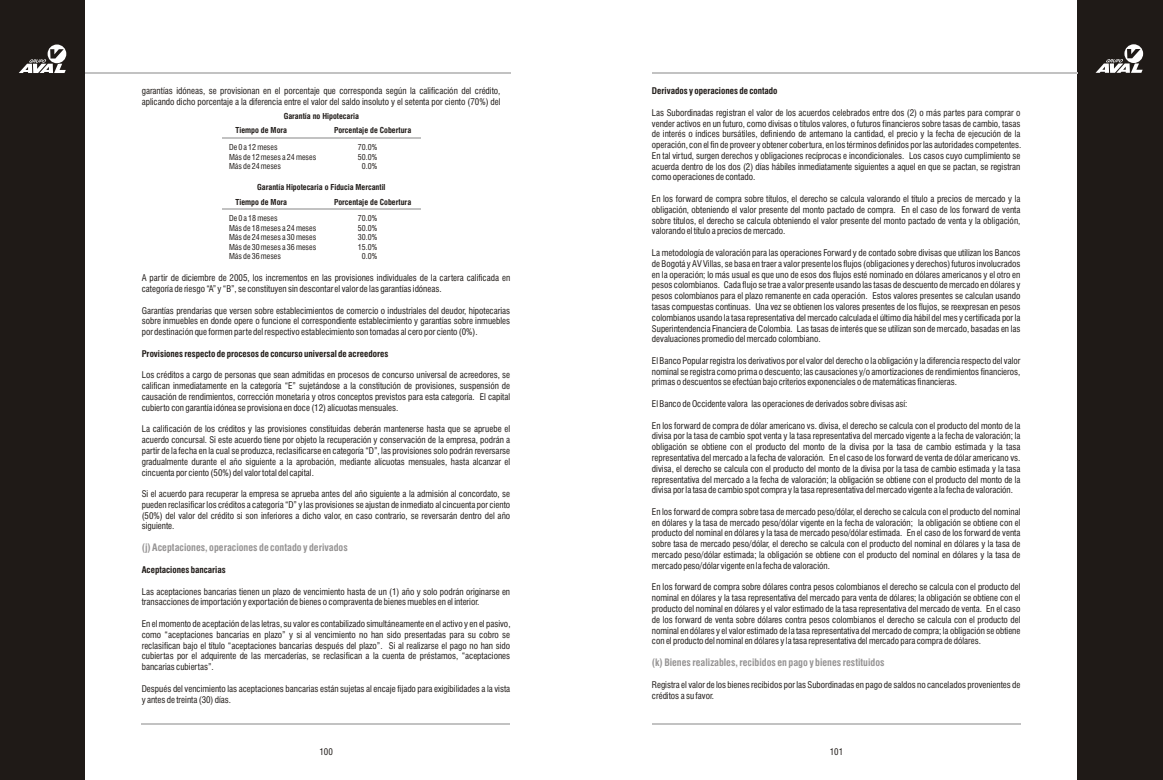
<style>
.page{position:relative;width:1163px;height:780px;background:#fff}
.page>*{position:absolute;margin:0;border:0;box-sizing:border-box;transform-origin:0 0}
.t1{font:700 10px "Swis 721 Cn BT";color:#969494}
.t2{font:9px/10.8px "Swis 721 Cn BT";color:#1f1a17;text-align:justify}
.t3{font:700 9px "Swis 721 Cn BT";color:#1f1a17}
.t4{font:8px "Swis 721 Cn BT";color:#1f1a17}
.t5{font:700 8px/14.5px "Swis 721 Cn BT";color:#1f1a17}
</style>
<div class="page">
<div style="left:1077px;top:0;width:86px;height:780px;background:#1f1a17"></div>
<svg style="left:1096px;top:44px;width:47px;height:29px"></svg>
<div style="left:0;top:0;width:85px;height:780px;background:#1f1a17"></div>
<svg style="left:19px;top:45px;width:47px;height:28px"></svg>
<hr style="left:85px;top:72px;width:425px;height:2px;background:#c2c2c2">
<hr style="left:652px;top:72px;width:425px;height:2px;background:#c2c2c2">
<hr style="left:142px;top:723px;width:368px;height:2px;background:#c2c2c2">
<hr style="left:652px;top:723px;width:368px;height:2px;background:#c2c2c2">
<hr style="left:222px;top:138px;width:198px;height:1px;background:#c2c2c2">
<hr style="left:222px;top:209px;width:198px;height:1px;background:#c2c2c2">
<p class="t2" style="left:142px;top:86px;width:360px">garantías idóneas, se provisionan en el porcentaje que corresponda según la calificación del crédito, aplicando dicho porcentaje a la diferencia entre el valor del saldo insoluto y el setenta por ciento (70%) del</p>
<p class="t4" style="left:229px;top:144px;width:50px">De 0 a 12 meses</p>
<p class="t4" style="left:358px;top:144px;width:21px">70.0%</p>
<p class="t4" style="left:229px;top:154px;width:89px">Más de 12 meses a 24 meses</p>
<p class="t4" style="left:358px;top:154px;width:21px">50.0%</p>
<p class="t4" style="left:229px;top:163px;width:54px">Más de 24 meses</p>
<p class="t4" style="left:362px;top:163px;width:17px">0.0%</p>
<p class="t5" style="left:236px;top:110px;width:125px;text-indent:48px">Garantía no Hipotecaria<br>Tiempo de Mora</p>
<p class="t5" style="left:334px;top:124px;width:79px">Porcentaje de Cobertura</p>
<p class="t5" style="left:257px;top:181px;width:130px">Garantía Hipotecaria o Fiducia Mercantil</p>
<p class="t4" style="left:229px;top:215px;width:50px">De 0 a 18 meses</p>
<p class="t4" style="left:358px;top:215px;width:21px">70.0%</p>
<p class="t4" style="left:229px;top:225px;width:89px">Más de 18 meses a 24 meses</p>
<p class="t4" style="left:358px;top:225px;width:21px">50.0%</p>
<p class="t4" style="left:229px;top:234px;width:89px">Más de 24 meses a 30 meses</p>
<p class="t4" style="left:358px;top:234px;width:21px">30.0%</p>
<p class="t4" style="left:229px;top:244px;width:89px">Más de 30 meses a 36 meses</p>
<p class="t4" style="left:358px;top:244px;width:21px">15.0%</p>
<p class="t4" style="left:229px;top:253px;width:54px">Más de 36 meses</p>
<p class="t4" style="left:362px;top:253px;width:17px">0.0%</p>
<p class="t5" style="left:236px;top:195px;width:53px">Tiempo de Mora</p>
<p class="t5" style="left:334px;top:195px;width:79px">Porcentaje de Cobertura</p>
<p class="t2" style="left:142px;top:274px;width:370px">A partir de diciembre de 2005, los incrementos en las provisiones individuales de la cartera calificada en categoría de riesgo “A” y “B”, se constituyen sin descontar el valor de las garantías idóneas.</p>
<p class="t2" style="left:142px;top:306px;width:370px">Garantías prendarias que versen sobre establecimientos de comercio o industriales del deudor, hipotecarias sobre inmuebles en donde opere o funcione el correspondiente establecimiento y garantías sobre inmuebles por destinación que formen parte del respectivo establecimiento son tomadas al cero por ciento (0%).</p>
<p class="t3" style="left:142px;top:350px;width:248px">Provisiones respecto de procesos de concurso universal de acreedores</p>
<p class="t2" style="left:142px;top:371px;width:370px">Los créditos a cargo de personas que sean admitidas en procesos de concurso universal de acreedores, se califican inmediatamente en la categoría “E” sujetándose a la constitución de provisiones, suspensión de causación de rendimientos, corrección monetaria y otros conceptos previstos para esta categoría. El capital cubierto con garantía idónea se provisiona en doce (12) alícuotas mensuales.</p>
<p class="t2" style="left:142px;top:425px;width:370px">La calificación de los créditos y las provisiones constituidas deberán mantenerse hasta que se apruebe el acuerdo concursal. Si este acuerdo tiene por objeto la recuperación y conservación de la empresa, podrán a partir de la fecha en la cual se produzca, reclasificarse en categoría “D”, las provisiones solo podrán reversarse gradualmente durante el año siguiente a la aprobación, mediante alícuotas mensuales, hasta alcanzar el cincuenta por ciento (50%) del valor total del capital.</p>
<p class="t2" style="left:142px;top:489px;width:370px">Si el acuerdo para recuperar la empresa se aprueba antes del año siguiente a la admisión al concordato, se pueden reclasificar los créditos a categoría “D” y las provisiones se ajustan de inmediato al cincuenta por ciento (50%) del valor del crédito si son inferiores a dicho valor, en caso contrario, se reversarán dentro del año siguiente.</p>
<p class="t3" style="left:142px;top:566px;width:86px">Aceptaciones bancarias</p>
<p class="t2" style="left:142px;top:587px;width:370px">Las aceptaciones bancarias tienen un plazo de vencimiento hasta de un (1) año y solo podrán originarse en transacciones de importación y exportación de bienes o compraventa de bienes muebles en el interior.</p>
<p class="t2" style="left:142px;top:619px;width:370px">En el momento de aceptación de las letras, su valor es contabilizado simultáneamente en el activo y en el pasivo, como “aceptaciones bancarias en plazo” y si al vencimiento no han sido presentadas para su cobro se reclasifican bajo el título “aceptaciones bancarias después del plazo”. Si al realizarse el pago no han sido cubiertas por el adquirente de las mercaderías, se reclasifican a la cuenta de préstamos, “aceptaciones bancarias cubiertas”.</p>
<p class="t2" style="left:142px;top:684px;width:370px">Después del vencimiento las aceptaciones bancarias están sujetas al encaje fijado para exigibilidades a la vista y antes de treinta (30) días.</p>
<p class="t1" style="left:142px;top:544px;width:208px">(j) Aceptaciones, operaciones de contado y derivados</p>
<p class="t3" style="left:652px;top:87px;width:127px">Derivados y operaciones de contado</p>
<p class="t2" style="left:652px;top:108px;width:371px">Las Subordinadas registran el valor de los acuerdos celebrados entre dos (2) o más partes para comprar o vender activos en un futuro, como divisas o títulos valores, o futuros financieros sobre tasas de cambio, tasas de interés o índices bursátiles, definiendo de antemano la cantidad, el precio y la fecha de ejecución de la operación, con el fin de proveer y obtener cobertura, en los términos definidos por las autoridades competentes.<br>En tal virtud, surgen derechos y obligaciones recíprocas e incondicionales. Los casos cuyo cumplimiento se acuerda dentro de los dos (2) días hábiles inmediatamente siguientes a aquel en que se pactan, se registran como operaciones de contado.</p>
<p class="t2" style="left:652px;top:194px;width:370px">En los forward de compra sobre títulos, el derecho se calcula valorando el título a precios de mercado y la obligación, obteniendo el valor presente del monto pactado de compra. En el caso de los forward de venta sobre títulos, el derecho se calcula obteniendo el valor presente del monto pactado de venta y la obligación, valorando el título a precios de mercado.</p>
<p class="t2" style="left:652px;top:248px;width:370px">La metodología de valoración para las operaciones Forward y de contado sobre divisas que utilizan los Bancos de Bogotá y AV Villas, se basa en traer a valor presente los flujos (obligaciones y derechos) futuros involucrados en la operación; lo más usual es que uno de esos dos flujos esté nominado en dólares americanos y el otro en pesos colombianos. Cada flujo se trae a valor presente usando las tasas de descuento de mercado en dólares y pesos colombianos para el plazo remanente en cada operación. Estos valores presentes se calculan usando tasas compuestas continuas. Una vez se obtienen los valores presentes de los flujos, se reexpresan en pesos colombianos usando la tasa representativa del mercado calculada el último día hábil del mes y certificada por la Superintendencia Financiera de Colombia. Las tasas de interés que se utilizan son de mercado, basadas en las devaluaciones promedio del mercado colombiano.</p>
<p class="t2" style="left:652px;top:356px;width:370px">El Banco Popular registra los derivativos por el valor del derecho o la obligación y la diferencia respecto del valor nominal se registra como prima o descuento; las causaciones y/o amortizaciones de rendimientos financieros, primas o descuentos se efectúan bajo criterios exponenciales o de matemáticas financieras.</p>
<p class="t2" style="left:652px;top:399px;width:257px">El Banco de Occidente valora las operaciones de derivados sobre divisas así:</p>
<p class="t2" style="left:652px;top:421px;width:370px">En los forward de compra de dólar americano vs. divisa, el derecho se calcula con el producto del monto de la divisa por la tasa de cambio spot venta y la tasa representativa del mercado vigente a la fecha de valoración; la obligación se obtiene con el producto del monto de la divisa por la tasa de cambio estimada y la tasa representativa del mercado a la fecha de valoración. En el caso de los forward de venta de dólar americano vs. divisa, el derecho se calcula con el producto del monto de la divisa por la tasa de cambio estimada y la tasa representativa del mercado a la fecha de valoración; la obligación se obtiene con el producto del monto de la divisa por la tasa de cambio spot compra y la tasa representativa del mercado vigente a la fecha de valoración.</p>
<p class="t2" style="left:652px;top:507px;width:370px">En los forward de compra sobre tasa de mercado peso/dólar, el derecho se calcula con el producto del nominal en dólares y la tasa de mercado peso/dólar vigente en la fecha de valoración; la obligación se obtiene con el producto del nominal en dólares y la tasa de mercado peso/dólar estimada. En el caso de los forward de venta sobre tasa de mercado peso/dólar, el derecho se calcula con el producto del nominal en dólares y la tasa de mercado peso/dólar estimada; la obligación se obtiene con el producto del nominal en dólares y la tasa de mercado peso/dólar vigente en la fecha de valoración.</p>
<p class="t2" style="left:652px;top:583px;width:370px">En los forward de compra sobre dólares contra pesos colombianos el derecho se calcula con el producto del nominal en dólares y la tasa representativa del mercado para venta de dólares; la obligación se obtiene con el producto del nominal en dólares y el valor estimado de la tasa representativa del mercado de venta. En el caso de los forward de venta sobre dólares contra pesos colombianos el derecho se calcula con el producto del nominal en dólares y el valor estimado de la tasa representativa del mercado de compra; la obligación se obtiene con el producto del nominal en dólares y la tasa representativa del mercado para compra de dólares.</p>
<p class="t2" style="left:652px;top:680px;width:370px">Registra el valor de los bienes recibidos por las Subordinadas en pago de saldos no cancelados provenientes de créditos a su favor.</p>
<p class="t1" style="left:652px;top:659px;width:234px">(k) Bienes realizables, recibidos en pago y bienes restituidos</p>
<p class="t2" style="left:320px;top:747px;width:15px">100</p>
<p class="t2" style="left:830px;top:747px;width:15px">101</p>
</div>
